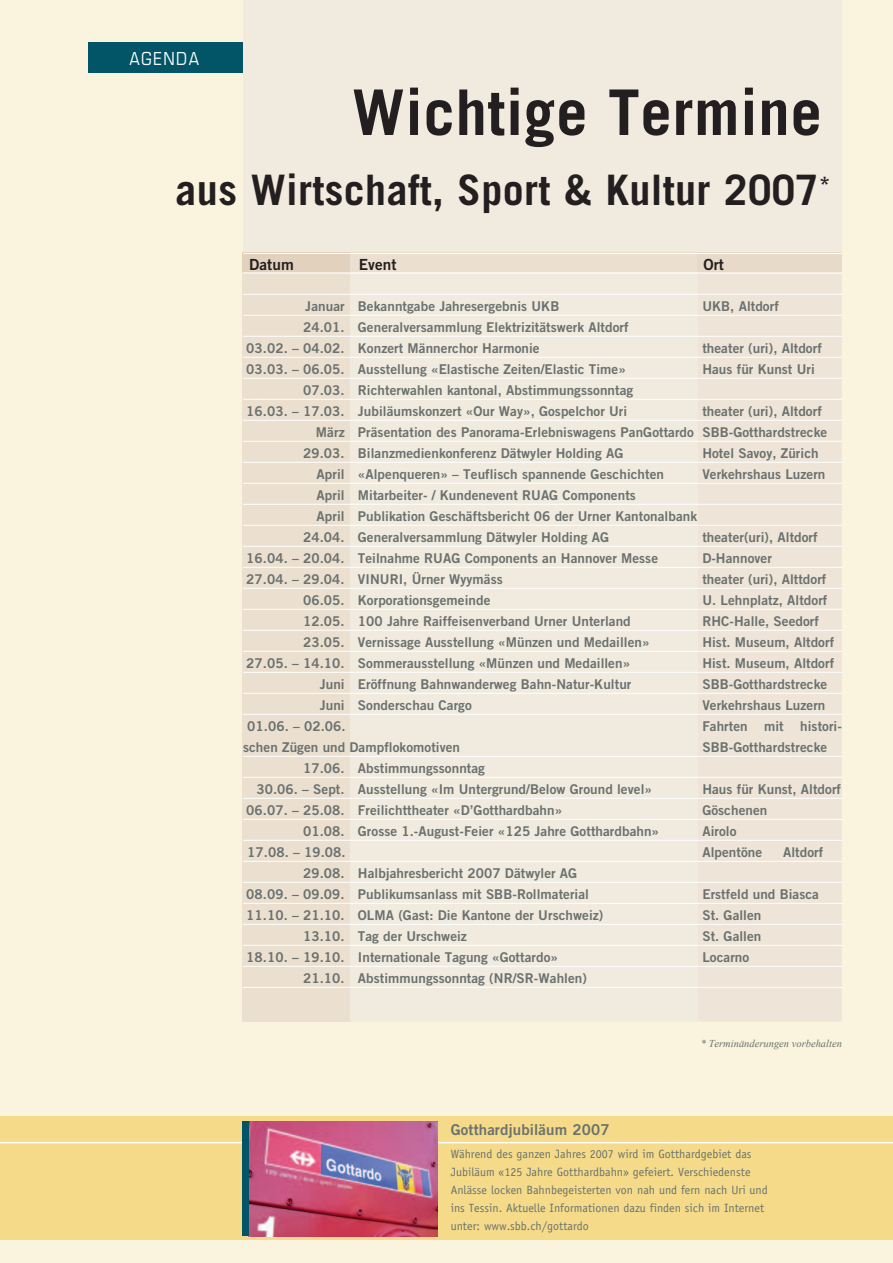
<style>
.page{position:relative;width:893px;height:1263px;background:#faf3dd}
.page>*{position:absolute;margin:0;border:0;box-sizing:border-box;transform-origin:0 0}
.Grundtext{font:700 63px "Trade Gothic";letter-spacing:.01em;color:#231f20}
.Grundtext-2{font:700 42px "Trade Gothic";letter-spacing:.01em;color:#231f20}
.t1{font:condensed 18px "Eurostile";letter-spacing:.075em;color:#fff}
.Grundtext-3{font:15.3px "Trade Gothic Bold Two";letter-spacing:.005em;color:#231f20}
.t2{font:15px "Trade Gothic Bold Two";letter-spacing:.01em;color:#6a716f}
.Agenda{font:13.5px "Trade Gothic Bold Two";letter-spacing:.005em;color:#6a716f}
.t3{font:12px/18px "Officina Sans";color:#6a716f}
.Grundtext-4{font:italic 10.5px "Times New Roman";color:#6a716f}
</style>
<div class="page">
<div style="left:0;top:1117px;width:893px;height:123px;background:#f5db89"></div>
<hr style="left:0;top:1142px;width:893px;height:1px;background:#fff">
<div style="left:243px;top:0;width:599px;height:1021px;background:#f1eade"></div>
<div style="left:243px;top:252px;width:107px;height:769px;background:#ebdfd0"></div>
<div style="left:698px;top:252px;width:144px;height:769px;background:#eee4d7"></div>
<div style="left:243px;top:253px;width:107px;height:19px;background:#e1d1bd"></div>
<div style="left:350px;top:253px;width:348px;height:19px;background:#ebdfd0"></div>
<div style="left:698px;top:253px;width:144px;height:19px;background:#e8dac9"></div>
<hr style="left:243px;top:253px;width:599px;height:1px;background:#fff">
<hr style="left:243px;top:273px;width:599px;height:1px;background:#fff">
<hr style="left:243px;top:294px;width:599px;height:1px;background:#fff">
<hr style="left:243px;top:315px;width:599px;height:1px;background:#fff">
<hr style="left:243px;top:336px;width:599px;height:1px;background:#fff">
<hr style="left:243px;top:357px;width:599px;height:1px;background:#fff">
<hr style="left:243px;top:378px;width:599px;height:1px;background:#fff">
<hr style="left:243px;top:399px;width:599px;height:1px;background:#fff">
<hr style="left:243px;top:420px;width:599px;height:1px;background:#fff">
<hr style="left:243px;top:441px;width:599px;height:1px;background:#fff">
<hr style="left:243px;top:462px;width:599px;height:1px;background:#fff">
<hr style="left:243px;top:483px;width:599px;height:1px;background:#fff">
<hr style="left:243px;top:504px;width:599px;height:1px;background:#fff">
<hr style="left:243px;top:525px;width:599px;height:1px;background:#fff">
<hr style="left:243px;top:546px;width:599px;height:1px;background:#fff">
<hr style="left:243px;top:567px;width:599px;height:1px;background:#fff">
<hr style="left:243px;top:588px;width:599px;height:1px;background:#fff">
<hr style="left:243px;top:609px;width:599px;height:1px;background:#fff">
<hr style="left:243px;top:630px;width:599px;height:1px;background:#fff">
<hr style="left:243px;top:651px;width:599px;height:1px;background:#fff">
<hr style="left:243px;top:672px;width:599px;height:1px;background:#fff">
<hr style="left:243px;top:693px;width:599px;height:1px;background:#fff">
<hr style="left:243px;top:714px;width:599px;height:1px;background:#fff">
<hr style="left:243px;top:756px;width:599px;height:1px;background:#fff">
<hr style="left:243px;top:777px;width:599px;height:1px;background:#fff">
<hr style="left:243px;top:798px;width:599px;height:1px;background:#fff">
<hr style="left:243px;top:819px;width:599px;height:1px;background:#fff">
<hr style="left:243px;top:840px;width:599px;height:1px;background:#fff">
<hr style="left:243px;top:861px;width:599px;height:1px;background:#fff">
<hr style="left:243px;top:882px;width:599px;height:1px;background:#fff">
<hr style="left:243px;top:903px;width:599px;height:1px;background:#fff">
<hr style="left:243px;top:924px;width:599px;height:1px;background:#fff">
<hr style="left:243px;top:945px;width:599px;height:1px;background:#fff">
<hr style="left:243px;top:966px;width:599px;height:1px;background:#fff">
<hr style="left:243px;top:987px;width:599px;height:1px;background:#fff">
<div style="left:88px;top:42px;width:155px;height:31px;background:#015566"></div>
<img style="left:248px;top:1121px;width:189px;height:115px">
<div style="left:242px;top:1121px;width:6px;height:115px;background:#015566"></div>
<p class="t1" style="left:130px;top:48px;width:71px">AGENDA</p>
<p class="Grundtext" style="left:352px;top:74px;width:471px">Wichtige Termine</p>
<p class="Grundtext-2" style="left:176px;top:165px;width:656px">aus Wirtschaft, Sport &amp; Kultur 2007<sup>*</sup></p>
<p class="Grundtext-3" style="left:249px;top:255px;width:46px">Datum</p>
<p class="Grundtext-3" style="left:359px;top:255px;width:39px">Event</p>
<p class="Grundtext-3" style="left:703px;top:255px;width:22px">Ort</p>
<p class="Agenda" style="left:305px;top:297px;width:256px">Januar Bekanntgabe Jahresergebnis UKB</p>
<p class="Agenda" style="left:702px;top:297px;width:78px">UKB, Altdorf</p>
<p class="Agenda" style="left:303px;top:318px;width:327px">24.01. Generalversammlung Elektrizitätswerk Altdorf</p>
<p class="Agenda" style="left:246px;top:339px;width:295px">03.02. – 04.02. Konzert Männerchor Harmonie</p>
<p class="Agenda" style="left:702px;top:339px;width:121px">theater (uri), Altdorf</p>
<p class="Agenda" style="left:246px;top:360px;width:381px">03.03. – 06.05. Ausstellung «Elastische Zeiten/Elastic Time»</p>
<p class="Agenda" style="left:702px;top:360px;width:114px">Haus für Kunst Uri</p>
<p class="Agenda" style="left:303px;top:381px;width:332px">07.03. Richterwahlen kantonal, Abstimmungssonntag</p>
<p class="Agenda" style="left:246px;top:402px;width:382px">16.03. – 17.03. Jubiläumskonzert «Our Way», Gospelchor Uri</p>
<p class="Agenda" style="left:702px;top:402px;width:121px">theater (uri), Altdorf</p>
<p class="Agenda" style="left:316px;top:423px;width:513px">März Präsentation des Panorama-Erlebniswagens PanGottardo SBB-Gotthardstrecke</p>
<p class="Agenda" style="left:303px;top:444px;width:322px">29.03. Bilanzmedienkonferenz Dätwyler Holding AG</p>
<p class="Agenda" style="left:702px;top:444px;width:118px">Hotel Savoy, Zürich</p>
<p class="Agenda" style="left:317px;top:465px;width:349px">April «Alpenqueren» – Teuflisch spannende Geschichten</p>
<p class="Agenda" style="left:702px;top:465px;width:125px">Verkehrshaus Luzern</p>
<p class="Agenda" style="left:317px;top:486px;width:321px">April Mitarbeiter- / Kundenevent RUAG Components</p>
<p class="Agenda" style="left:317px;top:507px;width:382px">April Publikation Geschäftsbericht 06 der Urner Kantonalbank</p>
<p class="Agenda" style="left:303px;top:528px;width:307px">24.04. Generalversammlung Dätwyler Holding AG</p>
<p class="Agenda" style="left:702px;top:528px;width:117px">theater(uri), Altdorf</p>
<p class="Agenda" style="left:246px;top:549px;width:413px">16.04. – 20.04. Teilnahme RUAG Components an Hannover Messe</p>
<p class="Agenda" style="left:702px;top:549px;width:71px">D-Hannover</p>
<p class="Agenda" style="left:246px;top:570px;width:258px">27.04. – 29.04. VINURI, Ürner Wyymäss</p>
<p class="Agenda" style="left:702px;top:570px;width:126px">theater (uri), Alttdorf</p>
<p class="Agenda" style="left:303px;top:591px;width:189px">06.05. Korporationsgemeinde</p>
<p class="Agenda" style="left:702px;top:591px;width:127px">U. Lehnplatz, Altdorf</p>
<p class="Agenda" style="left:303px;top:612px;width:329px">12.05. 100 Jahre Raiffeisenverband Urner Unterland</p>
<p class="Agenda" style="left:702px;top:612px;width:118px">RHC-Halle, Seedorf</p>
<p class="Agenda" style="left:303px;top:633px;width:348px">23.05. Vernissage Ausstellung «Münzen und Medaillen»</p>
<p class="Agenda" style="left:702px;top:633px;width:133px">Hist. Museum, Altdorf</p>
<p class="Agenda" style="left:246px;top:654px;width:385px">27.05. – 14.10. Sommerausstellung «Münzen und Medaillen»</p>
<p class="Agenda" style="left:702px;top:654px;width:133px">Hist. Museum, Altdorf</p>
<p class="Agenda" style="left:320px;top:675px;width:313px">Juni Eröffnung Bahnwanderweg Bahn-Natur-Kultur</p>
<p class="Agenda" style="left:702px;top:675px;width:126px">SBB-Gotthardstrecke</p>
<p class="Agenda" style="left:320px;top:696px;width:154px">Juni Sonderschau Cargo</p>
<p class="Agenda" style="left:702px;top:696px;width:125px">Verkehrshaus Luzern</p>
<p class="Agenda" style="left:247px;top:717px;width:100px">01.06. – 02.06.</p>
<p class="Agenda" style="left:702px;top:717px;width:141px">Fahrten mit histori-</p>
<p class="Agenda" style="left:243px;top:738px;width:218px">schen Zügen und Dampflokomotiven</p>
<p class="Agenda" style="left:702px;top:738px;width:126px">SBB-Gotthardstrecke</p>
<p class="Agenda" style="left:303px;top:759px;width:183px">17.06. Abstimmungssonntag</p>
<p class="Agenda" style="left:256px;top:780px;width:397px">30.06. – Sept. Ausstellung «Im Untergrund/Below Ground level»</p>
<p class="Agenda" style="left:702px;top:780px;width:140px">Haus für Kunst, Altdorf</p>
<p class="Agenda" style="left:246px;top:801px;width:317px">06.07. – 25.08. Freilichttheater «D’Gotthardbahn»</p>
<p class="Agenda" style="left:702px;top:801px;width:67px">Göschenen</p>
<p class="Agenda" style="left:303px;top:822px;width:358px">01.08. Grosse 1.-August-Feier «125 Jahre Gotthardbahn»</p>
<p class="Agenda" style="left:702px;top:822px;width:36px">Airolo</p>
<p class="Agenda" style="left:247px;top:843px;width:100px">17.08. – 19.08.</p>
<p class="Agenda" style="left:702px;top:843px;width:61px">Alpentöne</p>
<p class="Agenda" style="left:783px;top:843px;width:42px">Altdorf</p>
<p class="Agenda" style="left:303px;top:864px;width:276px">29.08. Halbjahresbericht 2007 Dätwyler AG</p>
<p class="Agenda" style="left:246px;top:885px;width:344px">08.09. – 09.09. Publikumsanlass mit SBB-Rollmaterial</p>
<p class="Agenda" style="left:702px;top:885px;width:118px">Erstfeld und Biasca</p>
<p class="Agenda" style="left:246px;top:906px;width:359px">11.10. – 21.10. OLMA (Gast: Die Kantone der Urschweiz)</p>
<p class="Agenda" style="left:702px;top:906px;width:61px">St. Gallen</p>
<p class="Agenda" style="left:303px;top:927px;width:165px">13.10. Tag der Urschweiz</p>
<p class="Agenda" style="left:702px;top:927px;width:61px">St. Gallen</p>
<p class="Agenda" style="left:246px;top:948px;width:313px">18.10. – 19.10. Internationale Tagung «Gottardo»</p>
<p class="Agenda" style="left:702px;top:948px;width:48px">Locarno</p>
<p class="Agenda" style="left:303px;top:969px;width:285px">21.10. Abstimmungssonntag (NR/SR-Wahlen)</p>
<p class="Grundtext-4" style="left:701px;top:1036px;width:143px">* Terminänderungen vorbehalten</p>
<p class="t2" style="left:451px;top:1120px;width:160px">Gotthardjubiläum 2007</p>
<p class="t3" style="left:451px;top:1144px;width:319px">Während des ganzen Jahres 2007 wird im Gotthardgebiet das Jubiläum «125 Jahre Gotthardbahn» gefeiert. Verschiedenste Anlässe locken Bahnbegeisterten von nah und fern nach Uri und ins Tessin. Aktuelle Informationen dazu finden sich im Internet unter: www.sbb.ch/gottardo</p>
</div>
